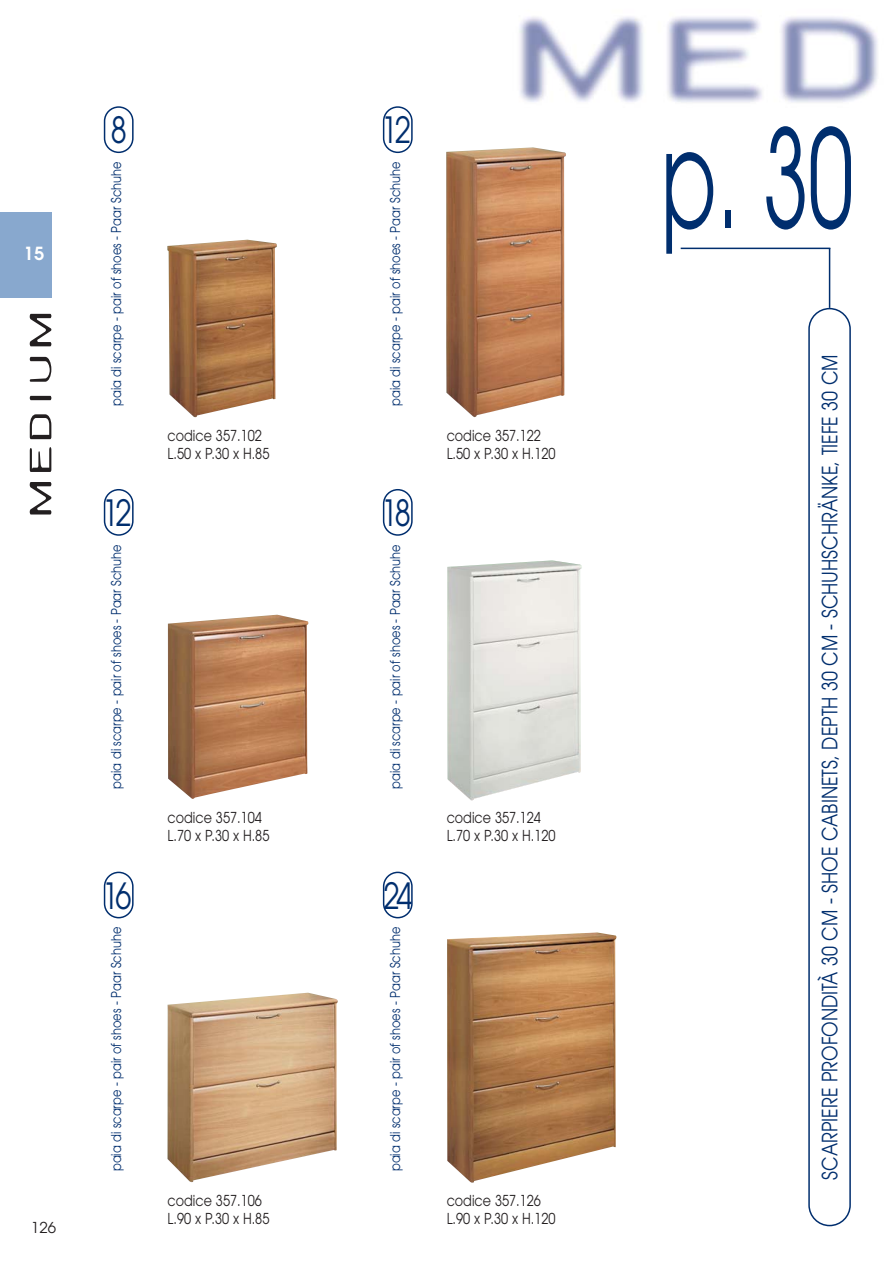
<style>
.page{position:relative;width:893px;height:1263px;background:#fff}
.page>*{position:absolute;margin:0;border:0;box-sizing:border-box;transform-origin:0 0}
.t1{font:135px "Avant Garde";color:#002e6e;scale:.6 1}
.t2{font:36px "Avant Garde";letter-spacing:-.11em;color:#002e6e;scale:.8 1}
.t3{font:27px "Template Gothic";letter-spacing:.055em;color:#231f20;scale:2 1}
.t4{font:21px "Avant Garde";color:#002e6e;scale:.85 1}
.t5{font:600 18px "Avant Garde";color:#fff}
.t6{font:15px/18px "Avant Garde";color:#231f20;scale:.85 1}
.t7{font:15px "Avant Garde";color:#231f20}
.t8{font:13.5px "Avant Garde";color:#002e6e;scale:.85 1}
</style>
<div class="page">
<img style="left:519px;top:16px;width:359px;height:87px">
<div style="left:0;top:213px;width:51px;height:85px;background:#88a8ce"></div>
<img style="left:446px;top:147px;width:120px;height:270px">
<img style="left:168px;top:615px;width:140px;height:184px">
<img style="left:447px;top:560px;width:135px;height:240px">
<img style="left:167px;top:993px;width:171px;height:189px">
<img style="left:447px;top:932px;width:169px;height:251px">
<div style="left:808px;top:308px;width:42px;height:918px;border:2px solid #002e6e;border-radius:21px"></div>
<div style="left:104px;top:106px;width:30px;height:47px;border:2px solid #002e6e;border-radius:14px"></div>
<hr style="left:828px;top:248px;width:2px;height:60px;background:#002e6e">
<hr style="left:680px;top:248px;width:150px;height:1px;background:#002e6e">
<div style="left:383px;top:872px;width:29px;height:46px;border:2px solid #002e6e;border-radius:14px"></div>
<div style="left:383px;top:489px;width:29px;height:47px;border:2px solid #002e6e;border-radius:14px"></div>
<div style="left:104px;top:872px;width:30px;height:46px;border:2px solid #002e6e;border-radius:14px"></div>
<div style="left:104px;top:489px;width:30px;height:47px;border:2px solid #002e6e;border-radius:14px"></div>
<div style="left:383px;top:106px;width:29px;height:47px;border:2px solid #002e6e;border-radius:14px"></div>
<img style="left:167px;top:240px;width:110px;height:177px">
<h3 class="t5" style="left:24px;top:247px;width:22px">15</h3>
<h3 class="t3" style="left:29px;top:518px;width:105px;rotate:-90deg">MEDIUM</h3>
<p class="t7" style="left:31px;top:1222px;width:26px">126</p>
<h2 class="t2" style="left:111px;top:117px;width:21px">8</h2>
<p class="t8" style="left:111px;top:406px;width:289px;rotate:-90deg">paia di scarpe - pair of shoes - Paar Schuhe</p>
<h2 class="t2" style="left:103px;top:499px;width:37px">12</h2>
<p class="t8" style="left:111px;top:789px;width:289px;rotate:-90deg">paia di scarpe - pair of shoes - Paar Schuhe</p>
<h2 class="t2" style="left:103px;top:882px;width:37px">16</h2>
<p class="t8" style="left:111px;top:1171px;width:289px;rotate:-90deg">paia di scarpe - pair of shoes - Paar Schuhe</p>
<h2 class="t2" style="left:382px;top:117px;width:37px">12</h2>
<p class="t6" style="left:168px;top:427px;width:121px">codice 357.102<br>L.50 x P.30 x H.85</p>
<p class="t8" style="left:390px;top:406px;width:289px;rotate:-90deg">paia di scarpe - pair of shoes - Paar Schuhe</p>
<h2 class="t2" style="left:382px;top:499px;width:37px">18</h2>
<p class="t8" style="left:390px;top:789px;width:289px;rotate:-90deg">paia di scarpe - pair of shoes - Paar Schuhe</p>
<p class="t6" style="left:446px;top:427px;width:129px">codice 357.122<br>L.50 x P.30 x H.120</p>
<p class="t6" style="left:168px;top:810px;width:121px">codice 357.104<br>L.70 x P.30 x H.85</p>
<p class="t6" style="left:446px;top:810px;width:129px">codice 357.124<br>L.70 x P.30 x H.120</p>
<h2 class="t2" style="left:383px;top:882px;width:37px">24</h2>
<p class="t8" style="left:390px;top:1171px;width:289px;rotate:-90deg">paia di scarpe - pair of shoes - Paar Schuhe</p>
<p class="t6" style="left:168px;top:1193px;width:121px">codice 357.106<br>L.90 x P.30 x H.85</p>
<p class="t6" style="left:446px;top:1193px;width:129px">codice 357.126<br>L.90 x P.30 x H.120</p>
<h1 class="t1" style="left:661px;top:128px;width:322px">p. 30</h1>
<h3 class="t4" style="left:822px;top:1180px;width:972px;rotate:-90deg">SCARPIERE PROFONDITÀ 30 CM - SHOE CABINETS, DEPTH 30 CM - SCHUHSCHRÄNKE, TIEFE 30 CM</h3>
</div>
